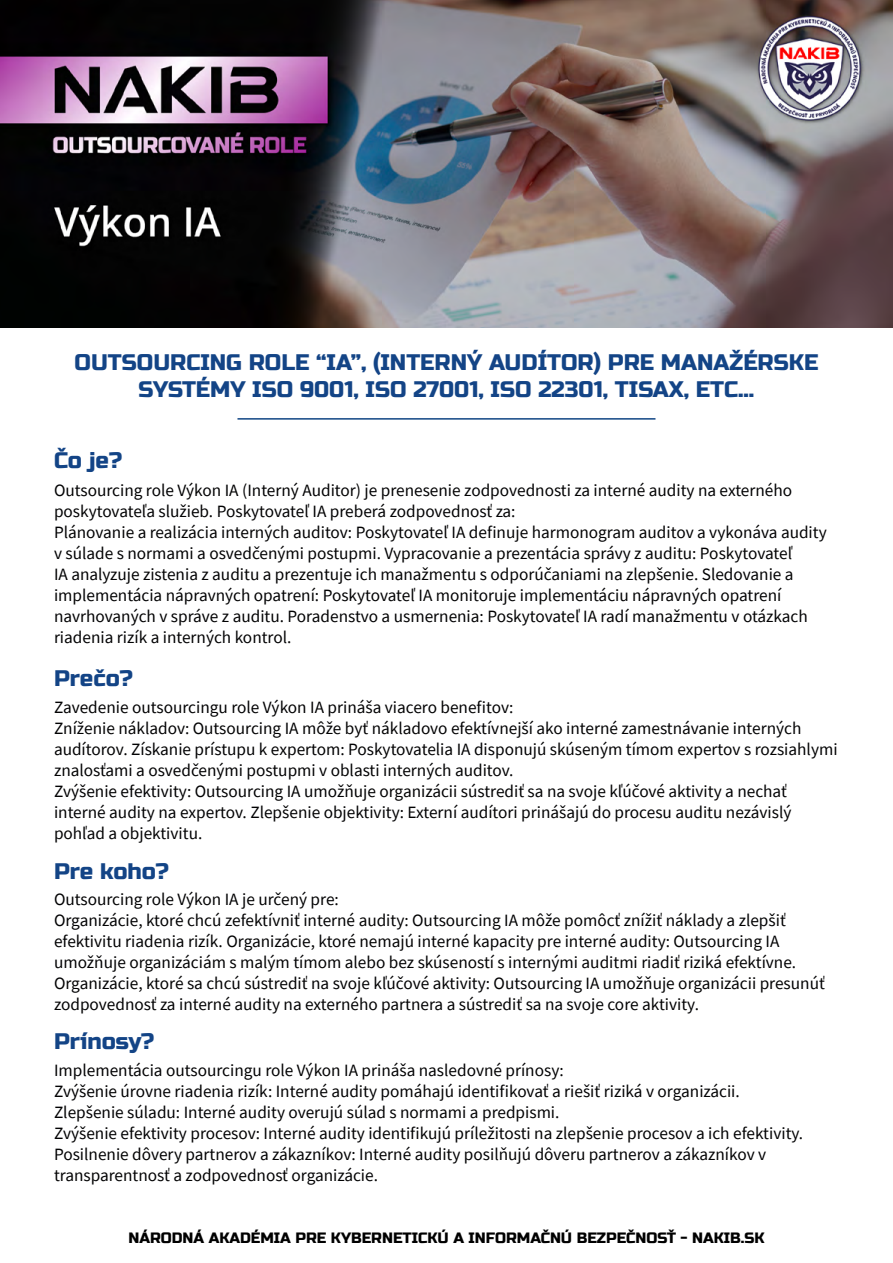
<style>
.page{position:relative;width:893px;height:1263px;background:#fff}
.page>*{position:absolute;margin:0;border:0;box-sizing:border-box;transform-origin:0 0}
.t1{font:22.5px/27px "Russo One";color:#134486;text-align:center}
.t2{font:17.25px/21px "Source Sans Pro";color:#020203}
.t3{font:15px "Russo One";color:#000}
</style>
<div class="page">
<hr style="left:237px;top:418px;width:418px;height:2px;background:#104584">
<img style="left:0;top:0;width:893px;height:327px">
<h1 class="t1" style="left:75px;top:349px;width:745px">OUTSOURCING ROLE “IA”, (INTERNÝ AUDÍTOR) PRE MANAŽÉRSKE<br>SYSTÉMY ISO 9001, ISO 27001, ISO 22301, TISAX, ETC...</h1>
<h1 class="t1" style="left:54px;top:448px;width:70px">Čo je?</h1>
<p class="t2" style="left:54px;top:479px;width:774px">Outsourcing role Výkon IA (Interný Auditor) je prenesenie zodpovednosti za interné audity na externého poskytovateľa služieb. Poskytovateľ IA preberá zodpovednosť za:<br>Plánovanie a realizácia interných auditov: Poskytovateľ IA definuje harmonogram auditov a vykonáva audity v súlade s normami a osvedčenými postupmi. Vypracovanie a prezentácia správy z auditu: Poskytovateľ<br>IA analyzuje zistenia z auditu a prezentuje ich manažmentu s odporúčaniami na zlepšenie. Sledovanie a implementácia nápravných opatrení: Poskytovateľ IA monitoruje implementáciu nápravných opatrení navrhovaných v správe z auditu. Poradenstvo a usmernenia: Poskytovateľ IA radí manažmentu v otázkach riadenia rizík a interných kontrol.</p>
<h1 class="t1" style="left:54px;top:665px;width:80px">Prečo?</h1>
<p class="t2" style="left:54px;top:696px;width:785px">Zavedenie outsourcingu role Výkon IA prináša viacero benefitov:<br>Zníženie nákladov: Outsourcing IA môže byť nákladovo efektívnejší ako interné zamestnávanie interných audítorov. Získanie prístupu k expertom: Poskytovatelia IA disponujú skúseným tímom expertov s rozsiahlymi znalosťami a osvedčenými postupmi v oblasti interných auditov.<br>Zvýšenie efektivity: Outsourcing IA umožňuje organizácii sústrediť sa na svoje kľúčové aktivity a nechať interné audity na expertov. Zlepšenie objektivity: Externí audítori prinášajú do procesu auditu nezávislý pohľad a objektivitu.</p>
<h1 class="t1" style="left:54px;top:858px;width:116px">Pre koho?</h1>
<p class="t2" style="left:54px;top:889px;width:772px">Outsourcing role Výkon IA je určený pre:<br>Organizácie, ktoré chcú zefektívniť interné audity: Outsourcing IA môže pomôcť znížiť náklady a zlepšiť efektivitu riadenia rizík. Organizácie, ktoré nemajú interné kapacity pre interné audity: Outsourcing IA umožňuje organizáciám s malým tímom alebo bez skúseností s internými auditmi riadiť riziká efektívne.<br>Organizácie, ktoré sa chcú sústrediť na svoje kľúčové aktivity: Outsourcing IA umožňuje organizácii presunúť zodpovednosť za interné audity na externého partnera a sústrediť sa na svoje core aktivity.</p>
<h1 class="t1" style="left:54px;top:1029px;width:102px">Prínosy?</h1>
<p class="t2" style="left:54px;top:1059px;width:751px">Implementácia outsourcingu role Výkon IA prináša nasledovné prínosy:<br>Zvýšenie úrovne riadenia rizík: Interné audity pomáhajú identifikovať a riešiť riziká v organizácii.<br>Zlepšenie súladu: Interné audity overujú súlad s normami a predpismi.<br>Zvýšenie efektivity procesov: Interné audity identifikujú príležitosti na zlepšenie procesov a ich efektivity.<br>Posilnenie dôvery partnerov a zákazníkov: Interné audity posilňujú dôveru partnerov a zákazníkov v transparentnosť a zodpovednosť organizácie.</p>
<p class="t3" style="left:128px;top:1229px;width:638px">NÁRODNÁ AKADÉMIA PRE KYBERNETICKÚ A INFORMAČNÚ BEZPEČNOSŤ - NAKIB.SK</p>
</div>
